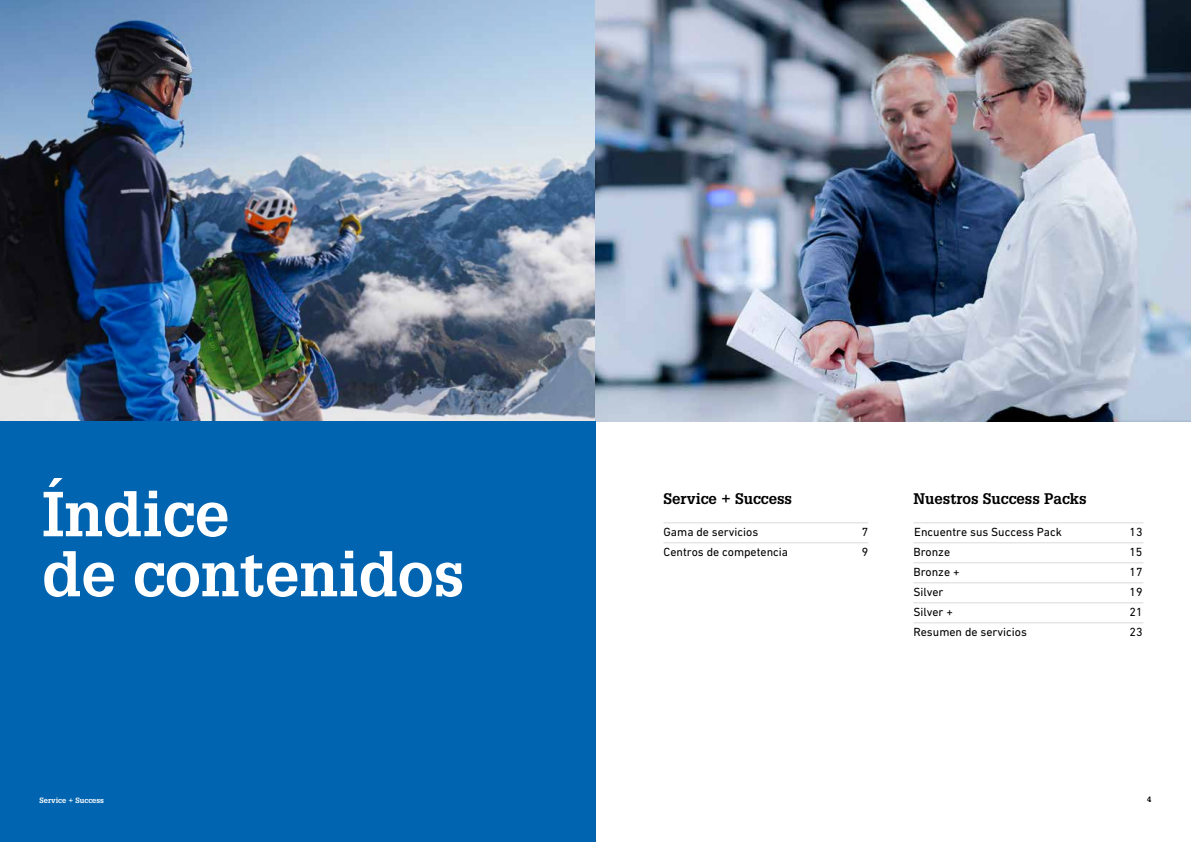
<style>
.page{position:relative;width:1191px;height:842px;background:#fff}
.page>*{position:absolute;margin:0;border:0;box-sizing:border-box;transform-origin:0 0}
.t1{font:700 62px/60px "Glypha LT Pro";color:#fff}
.t2{font:700 15px "Glypha";color:#000}
.t3{font:12px "DIN Next W1 G";color:#000}
.t4{font:700 7.5px "Glypha";color:#fff}
.t5{font:700 7.5px "Glypha";color:#000}
.s1{font-family:"Glypha LT Pro"}
</style>
<div class="page">
<img style="left:0;top:0;width:1191px;height:421px">
<hr style="left:913px;top:523px;width:230px;height:1px;background:#dadada">
<hr style="left:913px;top:543px;width:230px;height:1px;background:#dadada">
<hr style="left:913px;top:563px;width:230px;height:1px;background:#dadada">
<hr style="left:913px;top:583px;width:230px;height:1px;background:#dadada">
<hr style="left:913px;top:603px;width:230px;height:1px;background:#dadada">
<hr style="left:913px;top:623px;width:230px;height:1px;background:#dadada">
<hr style="left:663px;top:523px;width:205px;height:1px;background:#dadada">
<hr style="left:663px;top:543px;width:205px;height:1px;background:#dadada">
<div style="left:0;top:421px;width:596px;height:421px;background:#0064b0"></div>
<h1 class="t1" style="left:42px;top:483px;width:423px">Índice<br>de contenidos</h1>
<p class="t2" style="left:663px;top:489px;width:130px">Service + Success</p>
<p class="t3" style="left:663px;top:525px;width:96px">Gama de servicios</p>
<p class="t3" style="left:861px;top:525px;width:8px">7</p>
<p class="t3" style="left:663px;top:545px;width:126px">Centros de competencia</p>
<p class="t3" style="left:861px;top:545px;width:8px">9</p>
<p class="t2" style="left:913px;top:489px;width:175px">Nuestros <span class="s1">Success</span> Pa<span class="s1">cks</span></p>
<p class="t3" style="left:914px;top:525px;width:149px">Encuentre sus Success Pack</p>
<p class="t3" style="left:1129px;top:525px;width:15px">13</p>
<p class="t3" style="left:913px;top:545px;width:38px">Bronze</p>
<p class="t3" style="left:1129px;top:545px;width:15px">15</p>
<p class="t3" style="left:913px;top:565px;width:48px">Bronze +</p>
<p class="t3" style="left:1129px;top:565px;width:15px">17</p>
<p class="t3" style="left:913px;top:585px;width:32px">Silver</p>
<p class="t3" style="left:1129px;top:585px;width:15px">19</p>
<p class="t3" style="left:913px;top:605px;width:41px">Silver +</p>
<p class="t3" style="left:1129px;top:605px;width:15px">21</p>
<p class="t3" style="left:913px;top:625px;width:115px">Resumen de servicios</p>
<p class="t3" style="left:1129px;top:625px;width:15px">23</p>
<p class="t4" style="left:40px;top:795px;width:66px">Service + Success</p>
<p class="t5" style="left:1147px;top:795px;width:6px">4</p>
</div>
